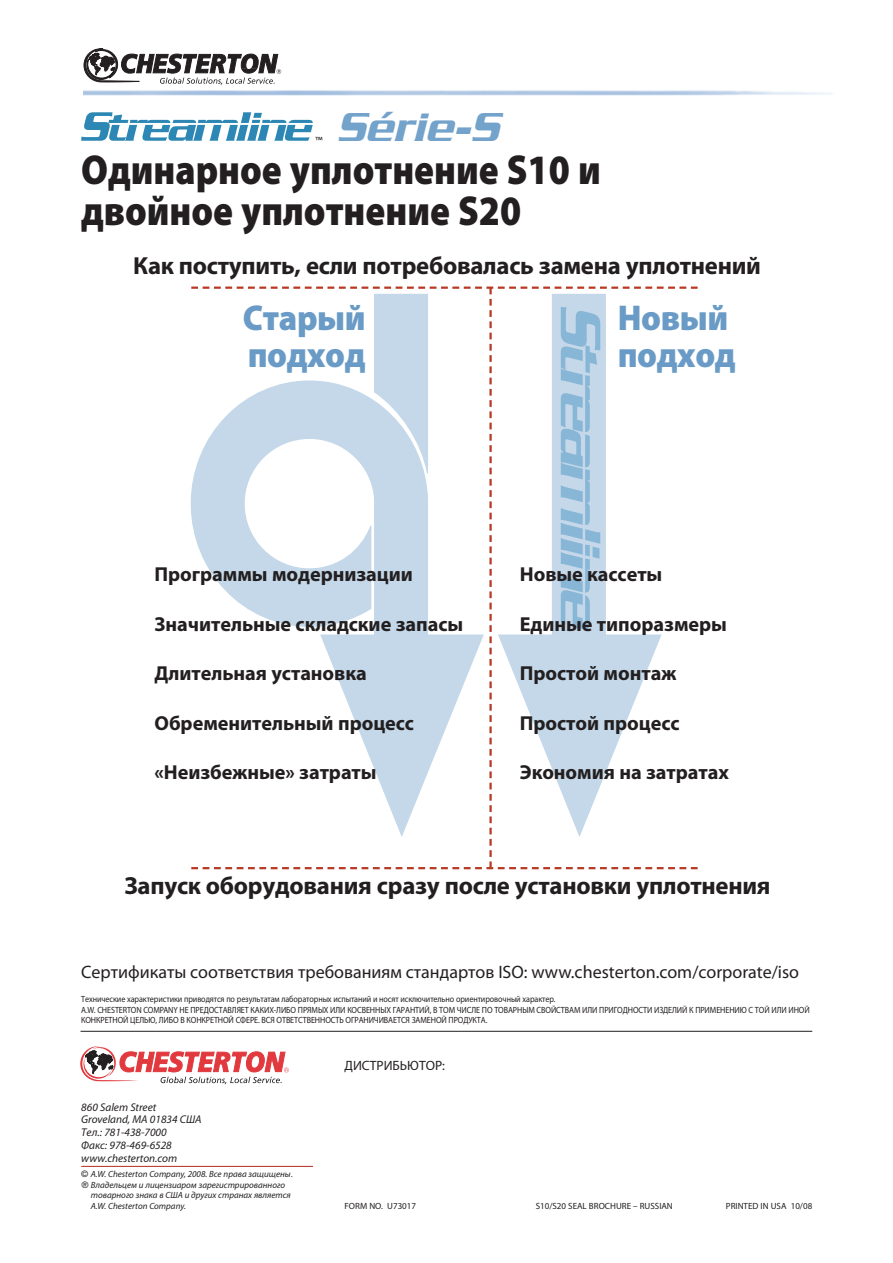
<style>
.page{position:relative;width:893px;height:1263px;background:#fff}
.page>*{position:absolute;margin:0;border:0;box-sizing:border-box;transform-origin:0 0}
.t1{font:italic 500 43.8px "Serpentine";color:#73a2ca}
.t2{font:900 42px/40.5px "Myriad Pro";color:#231f20;scale:.88 1}
.t3{font:900 36px/37.2px "Myriad Pro";letter-spacing:-.01em;color:#699bc6;scale:.94 1}
.t4{font:700 24.75px "Myriad Pro";letter-spacing:-.01em;color:#231f20}
.t5{font:700 20.25px "Myriad Pro";letter-spacing:-.005em;color:#231f20}
.t6{font:18px "Myriad Pro";color:#231f20}
.t7{font:13.5px "Myriad Pro";color:#231f20}
.t8{font:12px "Myriad Pro";color:#231f20}
.t9{font:italic 11.25px/12.8px "Myriad Pro";color:#231f20}
.t10{font:9px/10.5px "Myriad Pro";letter-spacing:-.01em;color:#231f20;scale:.9 1}
.t11{font:italic 9px "Myriad Pro";color:#231f20}
.t12{font:9px "Myriad Pro";letter-spacing:-.01em;color:#231f20}
.s1{font-family:"Helvetica Neue";font-style:normal;font-stretch:condensed}
</style>
<div class="page">
<svg style="left:81px;top:112px;width:232px;height:29px"></svg>
<hr style="left:111px;top:123px;width:203px;height:2px;background:#fff">
<svg style="left:191px;top:287px;width:507px;height:582px"></svg>
<svg style="left:84px;top:49px;width:197px;height:36px"></svg>
<hr style="left:81px;top:1166px;width:232px;height:1px;background:#b12c1b">
<hr style="left:81px;top:1031px;width:731px;height:1px;background:#231f20">
<svg style="left:80px;top:1046px;width:209px;height:38px"></svg>
<h3 class="t8" style="left:315px;top:134px;width:9px">™</h3>
<h1 class="t1" style="left:336px;top:113px;width:173px">Série-S</h1>
<h2 class="t2" style="left:81px;top:149px;width:592px">Одинарное уплотнение S10 и двойное уплотнение S20</h2>
<h3 class="t4" style="left:133px;top:251px;width:629px">Как поступить, если потребовалась замена уплотнений</h3>
<h3 class="t3" style="left:243px;top:299px;width:132px">Старый подход</h3>
<h3 class="t3" style="left:618px;top:299px;width:127px">Новый подход</h3>
<h3 class="t5" style="left:155px;top:563px;width:260px">Программы модернизации</h3>
<h3 class="t5" style="left:155px;top:612px;width:310px">Значительные складские запасы</h3>
<h3 class="t5" style="left:155px;top:662px;width:214px">Длительная установка</h3>
<h3 class="t5" style="left:155px;top:711px;width:261px">Обременительный процесс</h3>
<h3 class="t5" style="left:155px;top:761px;width:224px">«Неизбежные» затраты</h3>
<h3 class="t5" style="left:520px;top:563px;width:144px">Новые кассеты</h3>
<h3 class="t5" style="left:520px;top:612px;width:209px">Единые типоразмеры</h3>
<h3 class="t5" style="left:520px;top:662px;width:158px">Простой монтаж</h3>
<h3 class="t5" style="left:520px;top:711px;width:161px">Простой процесс</h3>
<h3 class="t5" style="left:520px;top:761px;width:211px">Экономия на затратах</h3>
<h3 class="t4" style="left:124px;top:871px;width:648px">Запуск оборудования сразу после установки уплотнения</h3>
<h3 class="t6" style="left:81px;top:961px;width:719px">Сертификаты соответствия требованиям стандартов ISO: www.chesterton.com/corporate/iso</h3>
<p class="t10" style="left:81px;top:994px;width:811px">Технические характеристики приводятся по результатам лабораторных испытаний и носят исключительно ориентировочный характер.<br>A.W. CHESTERTON COMPANY НЕ ПРЕДОСТАВЛЯЕТ КАКИХ-ЛИБО ПРЯМЫХ ИЛИ КОСВЕННЫХ ГАРАНТИЙ, В ТОМ ЧИСЛЕ ПО ТОВАРНЫМ СВОЙСТВАМ ИЛИ ПРИГОДНОСТИ ИЗДЕЛИЙ К ПРИМЕНЕНИЮ С ТОЙ ИЛИ ИНОЙ<br>КОНКРЕТНОЙ ЦЕЛЬЮ, ЛИБО В КОНКРЕТНОЙ СФЕРЕ. ВСЯ ОТВЕТСТВЕННОСТЬ ОГРАНИЧИВАЕТСЯ ЗАМЕНОЙ ПРОДУКТА.</p>
<p class="t9" style="left:81px;top:1100px;width:122px">860 Salem Street<br>Groveland, MA 01834 США<br>Тел.: 781-438-7000<br>Факс: 978-469-6528 www.chesterton.com</p>
<p class="t11" style="left:81px;top:1169px;width:213px"><span class="s1">©</span> A.W. Chesterton Company, 2008. Все права защищены<span class="s1">.</span></p>
<p class="t11" style="left:81px;top:1179px;width:205px"><span class="s1">®</span> Владельцем и лицензиаром зарегистрированного</p>
<p class="t11" style="left:91px;top:1190px;width:201px">товарного знака в США и других странах является</p>
<p class="t11" style="left:91px;top:1200px;width:97px">A.W. Chesterton Company.</p>
<h3 class="t7" style="left:345px;top:1057px;width:102px">ДИСТРИБЬЮТОР:</h3>
<p class="t12" style="left:345px;top:1201px;width:73px">FORM NO. U73017</p>
<p class="t12" style="left:536px;top:1201px;width:139px">S10/S20 SEAL BROCHURE – RUSSIAN</p>
<p class="t12" style="left:726px;top:1201px;width:88px">PRINTED IN USA 10/08</p>
</div>
